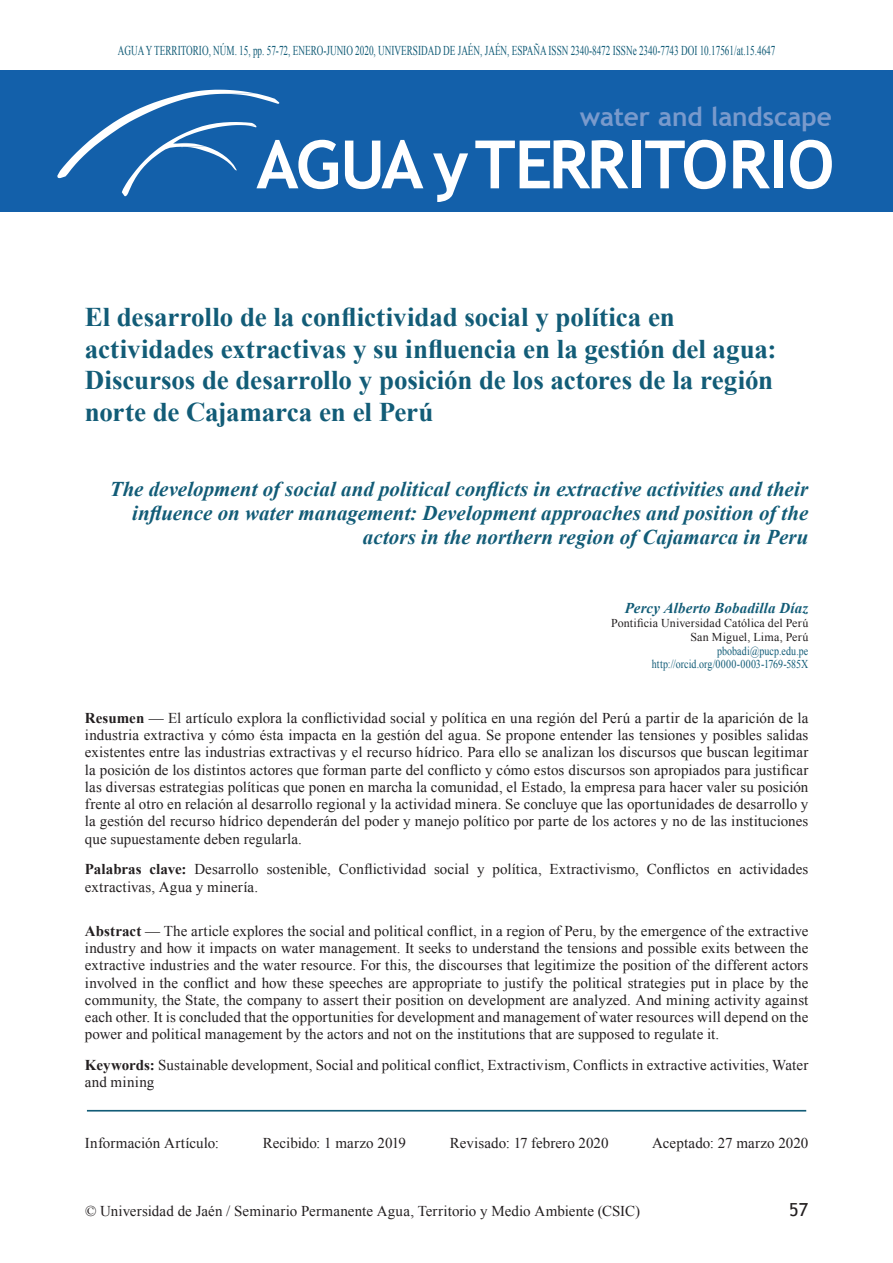
<style>
.page{position:relative;width:893px;height:1263px;background:#fff}
.page>*{position:absolute;margin:0;border:0;box-sizing:border-box;transform-origin:0 0}
.t1{font:700 66.75px "Trebuchet MS";letter-spacing:-.015em;color:#fff}
.t2{font:700 27px/31.5px "Times New Roman";letter-spacing:-.005em;color:#125c77}
.t3{font:700 26.25px "Trebuchet MS";letter-spacing:-.005em;color:#799acc}
.t4{font:italic 700 21px/24px "Times New Roman";color:#125c77;text-align:right}
.t5{font:18px "Trebuchet MS";color:#231f20}
.t6{font:15px/17.2px "Times New Roman";letter-spacing:.005em;color:#231f20;text-align:justify}
.t7{font:italic 700 15px "Times New Roman";letter-spacing:.01em;color:#125c77}
.t8{font:13.5px "Times New Roman";color:#125c77;scale:.68 1}
.t9{font:12px/14.2px "Times New Roman";letter-spacing:.01em;color:#231f20;text-align:right}
.t10{font:12px/13.5px "Times New Roman";letter-spacing:.01em;color:#125c77;text-align:right;scale:.83 1}
.s1{font-weight:700}
</style>
<div class="page">
<div style="left:0;top:70px;width:893px;height:142px;background:#1360aa"></div>
<svg style="left:57px;top:90px;width:222px;height:106px"></svg>
<hr style="left:87px;top:1110px;width:719px;height:1px;background:#125c77">
<p class="t8" style="left:118px;top:41px;width:968px">AGUA Y TERRITORIO, NÚM. 15, pp. 57-72, ENERO-JUNIO 2020, UNIVERSIDAD DE JAÉN, JAÉN, ESPAÑA ISSN 2340-8472 ISSNe 2340-7743 DOI 10.17561/at.15.4647</p>
<h3 class="t3" style="left:580px;top:100px;width:254px">water and landscape</h3>
<h1 class="t1" style="left:256px;top:123px;width:580px">AGUA y TERRITORIO</h1>
<h2 class="t2" style="left:85px;top:300px;width:693px">El desarrollo de la conflictividad social y política en actividades extractivas y su influencia en la gestión del agua:<br>Discursos de desarrollo y posición de los actores de la región norte de Cajamarca en el Perú</h2>
<h3 class="t4" style="left:110px;top:476px;width:700px">The development of social and political conflicts in extractive activities and their influence on water management: Development approaches and position of the actors in the northern region of Cajamarca in Peru</h3>
<p class="t7" style="left:625px;top:597px;width:185px">Percy Alberto Bobadilla Díaz</p>
<p class="t9" style="left:611px;top:615px;width:199px">Pontificia Universidad Católica del Perú<br>San Miguel, Lima, Perú</p>
<p class="t10" style="left:652px;top:644px;width:190px">pbobadi@pucp.edu.pe http://orcid.org/0000-0003-1769-585X</p>
<p class="t6" style="left:85px;top:709px;width:725px"><span class="s1">Resumen</span> — El artículo explora la conflictividad social y política en una región del Perú a partir de la aparición de la industria extractiva y cómo ésta impacta en la gestión del agua. Se propone entender las tensiones y posibles salidas existentes entre las industrias extractivas y el recurso hídrico. Para ello se analizan los discursos que buscan legitimar la posición de los distintos actores que forman parte del conflicto y cómo estos discursos son apropiados para justificar las diversas estrategias políticas que ponen en marcha la comunidad, el Estado, la empresa para hacer valer su posición frente al otro en relación al desarrollo regional y la actividad minera. Se concluye que las oportunidades de desarrollo y la gestión del recurso hídrico dependerán del poder y manejo político por parte de los actores y no de las instituciones que supuestamente deben regularla.</p>
<p class="t6" style="left:85px;top:860px;width:725px"><span class="s1">Palabras clave:</span> Desarrollo sostenible, Conflictividad social y política, Extractivismo, Conflictos en actividades extractivas, Agua y minería.</p>
<p class="t6" style="left:85px;top:922px;width:725px"><span class="s1">Abstract</span> — The article explores the social and political conflict, in a region of Peru, by the emergence of the extractive industry and how it impacts on water management. It seeks to understand the tensions and possible exits between the extractive industries and the water resource. For this, the discourses that legitimize the position of the different actors involved in the conflict and how these speeches are appropriate to justify the political strategies put in place by the community, the State, the company to assert their position on development are analyzed. And mining activity against each other. It is concluded that the opportunities for development and management of water resources will depend on the power and political management by the actors and not on the institutions that are supposed to regulate it.</p>
<p class="t6" style="left:85px;top:1056px;width:725px"><span class="s1">Keywords:</span> Sustainable development, Social and political conflict, Extractivism, Conflicts in extractive activities, Water and mining</p>
<p class="t6" style="left:85px;top:1134px;width:136px">Información Artículo:</p>
<p class="t6" style="left:263px;top:1134px;width:145px">Recibido: 1 marzo 2019</p>
<p class="t6" style="left:450px;top:1134px;width:160px">Revisado: 17 febrero 2020</p>
<p class="t6" style="left:652px;top:1134px;width:158px">Aceptado: 27 marzo 2020</p>
<p class="t6" style="left:85px;top:1202px;width:557px">© Universidad de Jaén / Seminario Permanente Agua, Territorio y Medio Ambiente (CSIC)</p>
<p class="t5" style="left:789px;top:1199px;width:21px">57</p>
</div>
